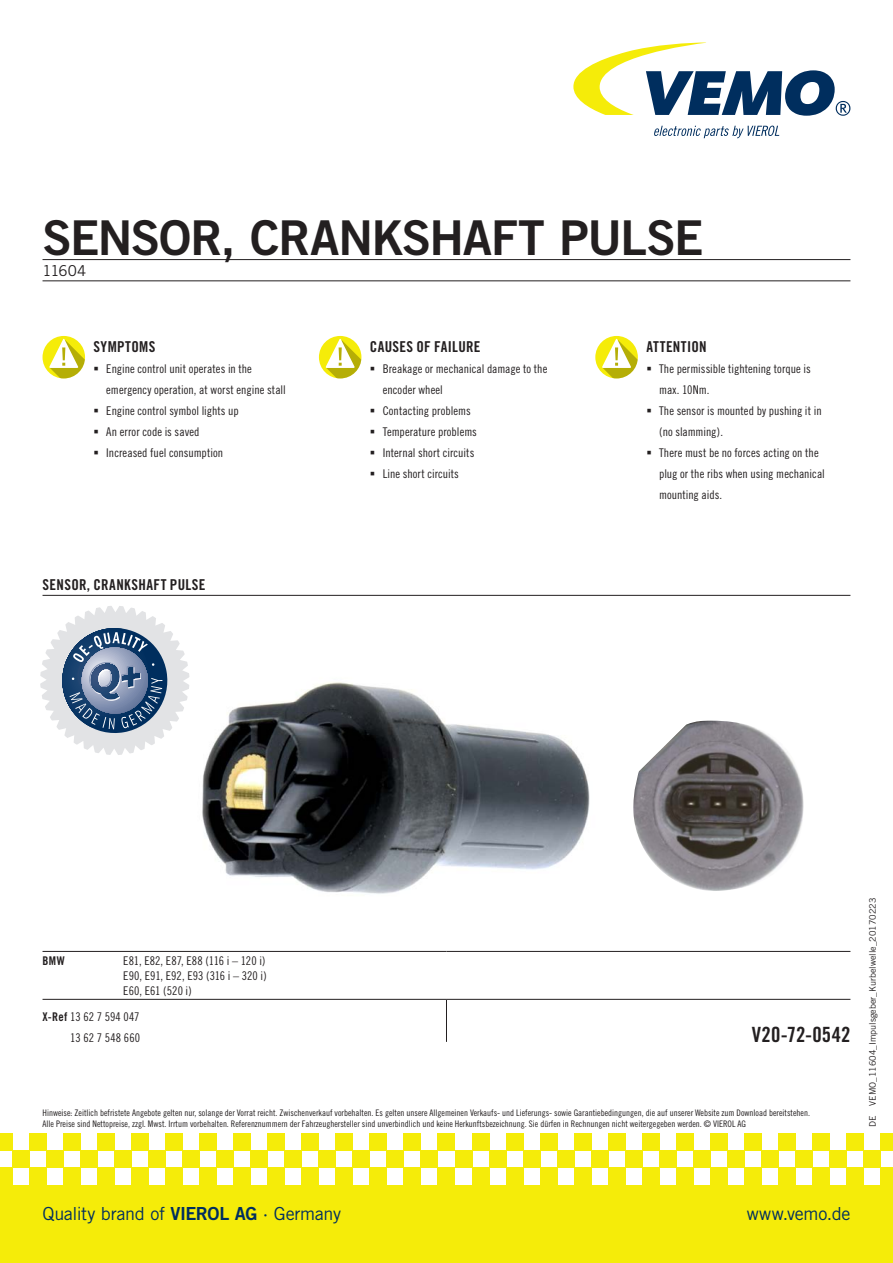
<style>
.page{position:relative;width:893px;height:1263px;background:#fff}
.page>*{position:absolute;margin:0;border:0;box-sizing:border-box;transform-origin:0 0}
.t1{font:48px "Trade Gothic Bold Two";letter-spacing:-.025em;color:#231f20}
.t2{font:21px "Trade Gothic Bold Cond Twenty";letter-spacing:.01em;color:#231f20}
.t3{font:18px "Trade Gothic";letter-spacing:-.015em;color:#002e5e}
.t4{font:15px "Trade Gothic Bold Cond Twenty";letter-spacing:.02em;color:#231f20}
.t5{font:15px "Trade Gothic";letter-spacing:-.03em;color:#231f20}
.t6{font:12px/21px "Trade Gothic Cond Eighteen";letter-spacing:.005em;color:#231f20}
.t7{font:12px "Trade Gothic Bold Cond Twenty";color:#231f20}
.t8{font:9px/10.8px "Trade Gothic Cond Eighteen";color:#231f20}
.t9{font:9px "Trade Gothic";color:#231f20}
.s1{font-family:"Trade Gothic Bold Cond Twenty"}
.s2{font-family:"Trade Gothic Bold Two"}
</style>
<div class="page">
<div style="left:0;top:1185px;width:893px;height:78px;background:#f5ec09"></div>
<div style="left:0;top:1168px;width:13px;height:17px;background:#f5ec09"></div>
<div style="left:30px;top:1168px;width:17px;height:17px;background:#f5ec09"></div>
<div style="left:64px;top:1168px;width:17px;height:17px;background:#f5ec09"></div>
<div style="left:98px;top:1168px;width:17px;height:17px;background:#f5ec09"></div>
<div style="left:132px;top:1168px;width:17px;height:17px;background:#f5ec09"></div>
<div style="left:166px;top:1168px;width:17px;height:17px;background:#f5ec09"></div>
<div style="left:200px;top:1168px;width:17px;height:17px;background:#f5ec09"></div>
<div style="left:234px;top:1168px;width:17px;height:17px;background:#f5ec09"></div>
<div style="left:268px;top:1168px;width:17px;height:17px;background:#f5ec09"></div>
<div style="left:302px;top:1168px;width:17px;height:17px;background:#f5ec09"></div>
<div style="left:336px;top:1168px;width:17px;height:17px;background:#f5ec09"></div>
<div style="left:370px;top:1168px;width:17px;height:17px;background:#f5ec09"></div>
<div style="left:404px;top:1168px;width:17px;height:17px;background:#f5ec09"></div>
<div style="left:438px;top:1168px;width:17px;height:17px;background:#f5ec09"></div>
<div style="left:472px;top:1168px;width:17px;height:17px;background:#f5ec09"></div>
<div style="left:506px;top:1168px;width:17px;height:17px;background:#f5ec09"></div>
<div style="left:540px;top:1168px;width:17px;height:17px;background:#f5ec09"></div>
<div style="left:574px;top:1168px;width:17px;height:17px;background:#f5ec09"></div>
<div style="left:608px;top:1168px;width:17px;height:17px;background:#f5ec09"></div>
<div style="left:642px;top:1168px;width:17px;height:17px;background:#f5ec09"></div>
<div style="left:676px;top:1168px;width:17px;height:17px;background:#f5ec09"></div>
<div style="left:710px;top:1168px;width:17px;height:17px;background:#f5ec09"></div>
<div style="left:744px;top:1168px;width:17px;height:17px;background:#f5ec09"></div>
<div style="left:778px;top:1168px;width:17px;height:17px;background:#f5ec09"></div>
<div style="left:812px;top:1168px;width:17px;height:17px;background:#f5ec09"></div>
<div style="left:846px;top:1168px;width:17px;height:17px;background:#f5ec09"></div>
<div style="left:880px;top:1168px;width:13px;height:17px;background:#f5ec09"></div>
<div style="left:13px;top:1151px;width:17px;height:17px;background:#f5ec09"></div>
<div style="left:47px;top:1151px;width:17px;height:17px;background:#f5ec09"></div>
<div style="left:81px;top:1151px;width:17px;height:17px;background:#f5ec09"></div>
<div style="left:115px;top:1151px;width:17px;height:17px;background:#f5ec09"></div>
<div style="left:149px;top:1151px;width:17px;height:17px;background:#f5ec09"></div>
<div style="left:183px;top:1151px;width:17px;height:17px;background:#f5ec09"></div>
<div style="left:217px;top:1151px;width:17px;height:17px;background:#f5ec09"></div>
<div style="left:251px;top:1151px;width:17px;height:17px;background:#f5ec09"></div>
<div style="left:285px;top:1151px;width:17px;height:17px;background:#f5ec09"></div>
<div style="left:319px;top:1151px;width:17px;height:17px;background:#f5ec09"></div>
<div style="left:353px;top:1151px;width:17px;height:17px;background:#f5ec09"></div>
<div style="left:387px;top:1151px;width:17px;height:17px;background:#f5ec09"></div>
<div style="left:421px;top:1151px;width:17px;height:17px;background:#f5ec09"></div>
<div style="left:455px;top:1151px;width:17px;height:17px;background:#f5ec09"></div>
<div style="left:489px;top:1151px;width:17px;height:17px;background:#f5ec09"></div>
<div style="left:523px;top:1151px;width:17px;height:17px;background:#f5ec09"></div>
<div style="left:557px;top:1151px;width:17px;height:17px;background:#f5ec09"></div>
<div style="left:591px;top:1151px;width:17px;height:17px;background:#f5ec09"></div>
<div style="left:625px;top:1151px;width:17px;height:17px;background:#f5ec09"></div>
<div style="left:659px;top:1151px;width:17px;height:17px;background:#f5ec09"></div>
<div style="left:693px;top:1151px;width:17px;height:17px;background:#f5ec09"></div>
<div style="left:727px;top:1151px;width:17px;height:17px;background:#f5ec09"></div>
<div style="left:761px;top:1151px;width:17px;height:17px;background:#f5ec09"></div>
<div style="left:795px;top:1151px;width:17px;height:17px;background:#f5ec09"></div>
<div style="left:829px;top:1151px;width:17px;height:17px;background:#f5ec09"></div>
<div style="left:863px;top:1151px;width:17px;height:17px;background:#f5ec09"></div>
<div style="left:0;top:1134px;width:13px;height:17px;background:#f5ec09"></div>
<div style="left:30px;top:1134px;width:17px;height:17px;background:#f5ec09"></div>
<div style="left:64px;top:1134px;width:17px;height:17px;background:#f5ec09"></div>
<div style="left:98px;top:1134px;width:17px;height:17px;background:#f5ec09"></div>
<div style="left:132px;top:1134px;width:17px;height:17px;background:#f5ec09"></div>
<div style="left:166px;top:1134px;width:17px;height:17px;background:#f5ec09"></div>
<div style="left:200px;top:1134px;width:17px;height:17px;background:#f5ec09"></div>
<div style="left:234px;top:1134px;width:17px;height:17px;background:#f5ec09"></div>
<div style="left:268px;top:1134px;width:17px;height:17px;background:#f5ec09"></div>
<div style="left:302px;top:1134px;width:17px;height:17px;background:#f5ec09"></div>
<div style="left:336px;top:1134px;width:17px;height:17px;background:#f5ec09"></div>
<div style="left:370px;top:1134px;width:17px;height:17px;background:#f5ec09"></div>
<div style="left:404px;top:1134px;width:17px;height:17px;background:#f5ec09"></div>
<div style="left:438px;top:1134px;width:17px;height:17px;background:#f5ec09"></div>
<div style="left:472px;top:1134px;width:17px;height:17px;background:#f5ec09"></div>
<div style="left:506px;top:1134px;width:17px;height:17px;background:#f5ec09"></div>
<div style="left:540px;top:1134px;width:17px;height:17px;background:#f5ec09"></div>
<div style="left:574px;top:1134px;width:17px;height:17px;background:#f5ec09"></div>
<div style="left:608px;top:1134px;width:17px;height:17px;background:#f5ec09"></div>
<div style="left:642px;top:1134px;width:17px;height:17px;background:#f5ec09"></div>
<div style="left:676px;top:1134px;width:17px;height:17px;background:#f5ec09"></div>
<div style="left:710px;top:1134px;width:17px;height:17px;background:#f5ec09"></div>
<div style="left:744px;top:1134px;width:17px;height:17px;background:#f5ec09"></div>
<div style="left:778px;top:1134px;width:17px;height:17px;background:#f5ec09"></div>
<div style="left:812px;top:1134px;width:17px;height:17px;background:#f5ec09"></div>
<div style="left:846px;top:1134px;width:17px;height:17px;background:#f5ec09"></div>
<div style="left:880px;top:1134px;width:13px;height:17px;background:#f5ec09"></div>
<svg style="left:573px;top:43px;width:277px;height:73px"></svg>
<svg style="left:654px;top:126px;width:125px;height:12px"></svg>
<img style="left:189px;top:676px;width:401px;height:218px">
<img style="left:633px;top:721px;width:171px;height:170px">
<div style="left:43px;top:336px;width:42px;height:42px;background:#f5ec09;border-radius:50%"></div>
<svg style="left:49px;top:338px;width:36px;height:40px"></svg>
<div style="left:319px;top:336px;width:42px;height:42px;background:#f5ec09;border-radius:50%"></div>
<svg style="left:325px;top:338px;width:36px;height:40px"></svg>
<div style="left:595px;top:336px;width:43px;height:42px;background:#f5ec09;border-radius:50%"></div>
<svg style="left:602px;top:338px;width:36px;height:40px"></svg>
<hr style="left:43px;top:259px;width:807px;height:1px;background:#231f20">
<hr style="left:43px;top:281px;width:807px;height:1px;background:#231f20">
<hr style="left:43px;top:951px;width:403px;height:1px;background:#231f20">
<hr style="left:446px;top:951px;width:404px;height:1px;background:#231f20">
<hr style="left:43px;top:999px;width:403px;height:1px;background:#231f20">
<hr style="left:446px;top:999px;width:404px;height:1px;background:#231f20">
<hr style="left:446px;top:999px;width:1px;height:43px;background:#231f20">
<hr style="left:43px;top:595px;width:807px;height:1px;background:#231f20">
<svg style="left:40px;top:606px;width:149px;height:149px"></svg>
<h1 class="t1" style="left:43px;top:208px;width:662px">SENSOR, CRANKSHAFT PULSE</h1>
<p class="t5" style="left:43px;top:262px;width:45px">11604</p>
<p class="t4" style="left:94px;top:337px;width:63px">SYMPTOMS</p>
<p class="t6" style="left:106px;top:358px;width:181px">Engine control unit operates in the emergency operation, at worst engine stall<br>Engine control symbol lights up<br>An error code is saved<br>Increased fuel consumption</p>
<p class="t4" style="left:43px;top:576px;width:165px">SENSOR, CRANKSHAFT PULSE</p>
<p class="t4" style="left:370px;top:337px;width:112px">CAUSES OF FAILURE</p>
<p class="t6" style="left:383px;top:358px;width:166px">Breakage or mechanical damage to the encoder wheel<br>Contacting problems<br>Temperature problems<br>Internal short circuits<br>Line short circuits</p>
<p class="t4" style="left:646px;top:337px;width:62px">ATTENTION</p>
<p class="t6" style="left:659px;top:358px;width:167px">The permissible tightening torque is max. 10Nm.<br>The sensor is mounted by pushing it in (no slamming).<br>There must be no forces acting on the plug or the ribs when using mechanical mounting aids.</p>
<p class="t7" style="left:43px;top:953px;width:24px">BMW</p>
<p class="t6" style="left:123px;top:953px;width:145px;line-height:15px;text-align:justify">E81, E82, E87, E88 (116 i – 120 i)<br>E90, E91, E92, E93 (316 i – 320 i)<br>E60, E61 (520 i)</p>
<p class="t6" style="left:43px;top:1006px;width:99px;text-align:right"><span class="s1">X-Ref</span> 13 62 7 594 047<br>13 62 7 548 660</p>
<h2 class="t2" style="left:752px;top:1021px;width:100px">V20-72-0542</h2>
<p class="t8" style="left:43px;top:1107px;width:769px">Hinweise: Zeitlich befristete Angebote gelten nur, solange der Vorrat reicht. Zwischenverkauf vorbehalten. Es gelten unsere Allgemeinen Verkaufs- und Lieferungs- sowie Garantiebedingungen, die auf unserer Website zum Download bereitstehen.<br>Alle Preise sind Nettopreise, zzgl. Mwst. Irrtum vorbehalten. Referenznummern der Fahrzeughersteller sind unverbindlich und keine Herkunftsbezeichnung. Sie dürfen in Rechnungen nicht weitergegeben werden. © VIEROL AG</p>
<p class="t9" style="left:867px;top:1106px;width:210px;rotate:-90deg">VEMO_11604_Impulsgeber_Kurbelwelle_20170223</p>
<p class="t9" style="left:867px;top:1127px;width:13px;rotate:-90deg">DE</p>
<h3 class="t3" style="left:43px;top:1203px;width:300px">Quality brand of <span class="s2">VIEROL AG</span> · Germany</h3>
<h3 class="t3" style="left:747px;top:1203px;width:105px">www.vemo.de</h3>
</div>
